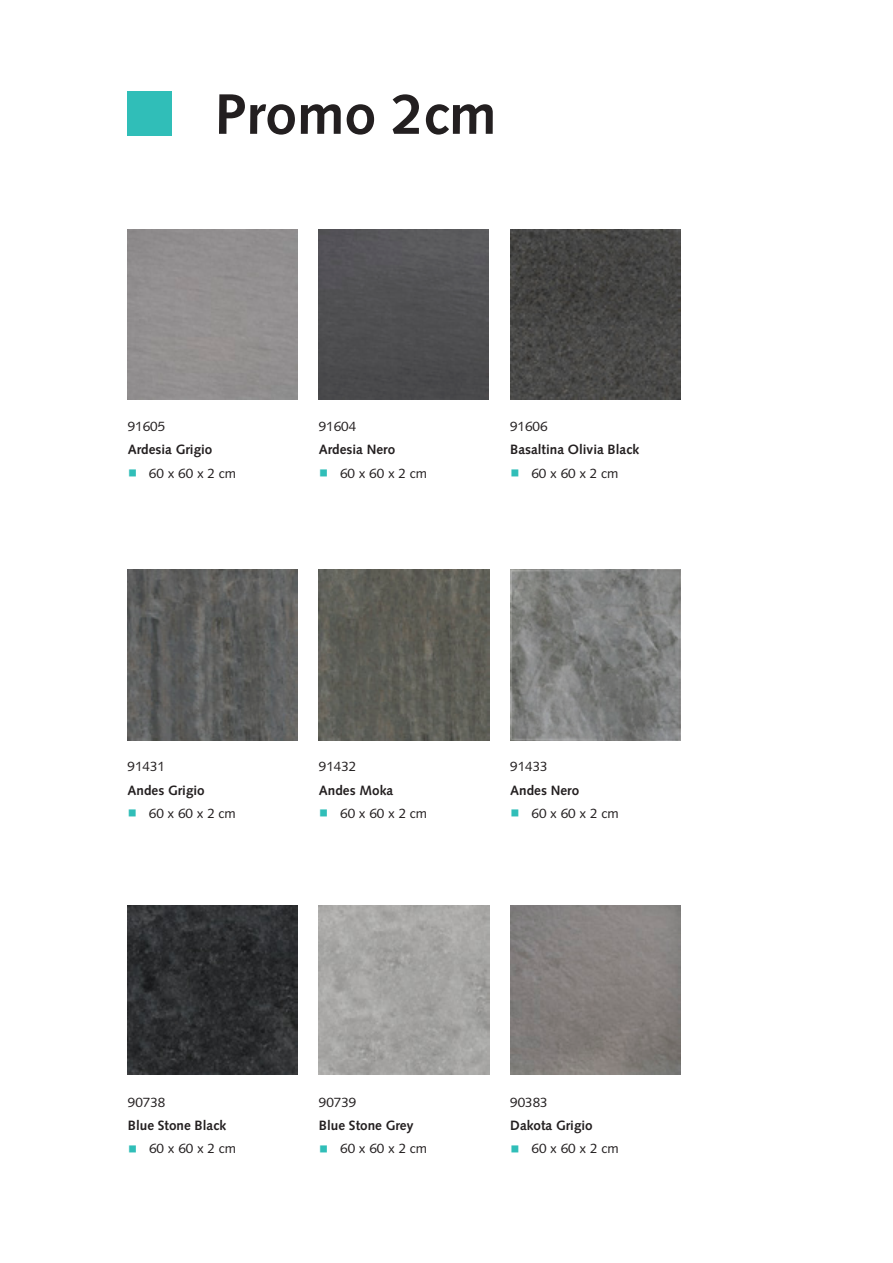
<style>
.page{position:relative;width:893px;height:1263px;background:#fff}
.page>*{position:absolute;margin:0;border:0;box-sizing:border-box;transform-origin:0 0}
.t1{font:700 57px "Syntax LT Std";color:#231f20}
.t2{font:13.5px "Syntax LT Std";color:#231f20}
.t3{font:700 13.5px "Syntax LT Std";color:#231f20}
.s1{font-family:"Minion Pro";font-size:24px;color:#30beb8}
</style>
<div class="page">
<div style="left:128px;top:91px;width:44px;height:45px;background:#30beb8"></div>
<img style="left:319px;top:230px;width:170px;height:170px">
<img style="left:510px;top:230px;width:170px;height:170px">
<img style="left:128px;top:570px;width:170px;height:170px">
<img style="left:319px;top:570px;width:170px;height:170px">
<img style="left:513px;top:573px;width:164px;height:164px">
<img style="left:128px;top:905px;width:170px;height:169px">
<img style="left:319px;top:905px;width:170px;height:169px">
<img style="left:510px;top:905px;width:170px;height:169px">
<h1 class="t1" style="left:215px;top:91px;width:283px">Promo 2cm</h1>
<p class="t2" style="left:128px;top:421px;width:39px">91605</p>
<p class="t3" style="left:128px;top:444px;width:86px">Ardesia Grigio</p>
<p class="t2" style="left:128px;top:467px;width:110px"><span class="s1">■</span> 60 x 60 x 2 cm</p>
<p class="t2" style="left:319px;top:421px;width:39px">91604</p>
<p class="t3" style="left:319px;top:444px;width:78px">Ardesia Nero</p>
<p class="t2" style="left:319px;top:467px;width:110px"><span class="s1">■</span> 60 x 60 x 2 cm</p>
<p class="t2" style="left:510px;top:421px;width:39px">91606</p>
<p class="t3" style="left:510px;top:444px;width:130px">Basaltina Olivia Black</p>
<p class="t2" style="left:510px;top:467px;width:110px"><span class="s1">■</span> 60 x 60 x 2 cm</p>
<p class="t2" style="left:128px;top:761px;width:39px">91431</p>
<p class="t3" style="left:128px;top:784px;width:79px">Andes Grigio</p>
<p class="t2" style="left:128px;top:808px;width:110px"><span class="s1">■</span> 60 x 60 x 2 cm</p>
<p class="t2" style="left:319px;top:761px;width:39px">91432</p>
<p class="t3" style="left:319px;top:784px;width:76px">Andes Moka</p>
<p class="t2" style="left:319px;top:808px;width:110px"><span class="s1">■</span> 60 x 60 x 2 cm</p>
<p class="t2" style="left:510px;top:761px;width:39px">91433</p>
<p class="t3" style="left:510px;top:784px;width:70px">Andes Nero</p>
<p class="t2" style="left:510px;top:808px;width:110px"><span class="s1">■</span> 60 x 60 x 2 cm</p>
<p class="t2" style="left:128px;top:1096px;width:39px">90738</p>
<p class="t3" style="left:128px;top:1120px;width:100px">Blue Stone Black</p>
<p class="t2" style="left:128px;top:1143px;width:110px"><span class="s1">■</span> 60 x 60 x 2 cm</p>
<p class="t2" style="left:319px;top:1096px;width:39px">90739</p>
<p class="t3" style="left:319px;top:1120px;width:96px">Blue Stone Grey</p>
<p class="t2" style="left:319px;top:1143px;width:110px"><span class="s1">■</span> 60 x 60 x 2 cm</p>
<p class="t2" style="left:510px;top:1096px;width:39px">90383</p>
<p class="t3" style="left:510px;top:1120px;width:84px">Dakota Grigio</p>
<p class="t2" style="left:510px;top:1143px;width:110px"><span class="s1">■</span> 60 x 60 x 2 cm</p>
</div>
